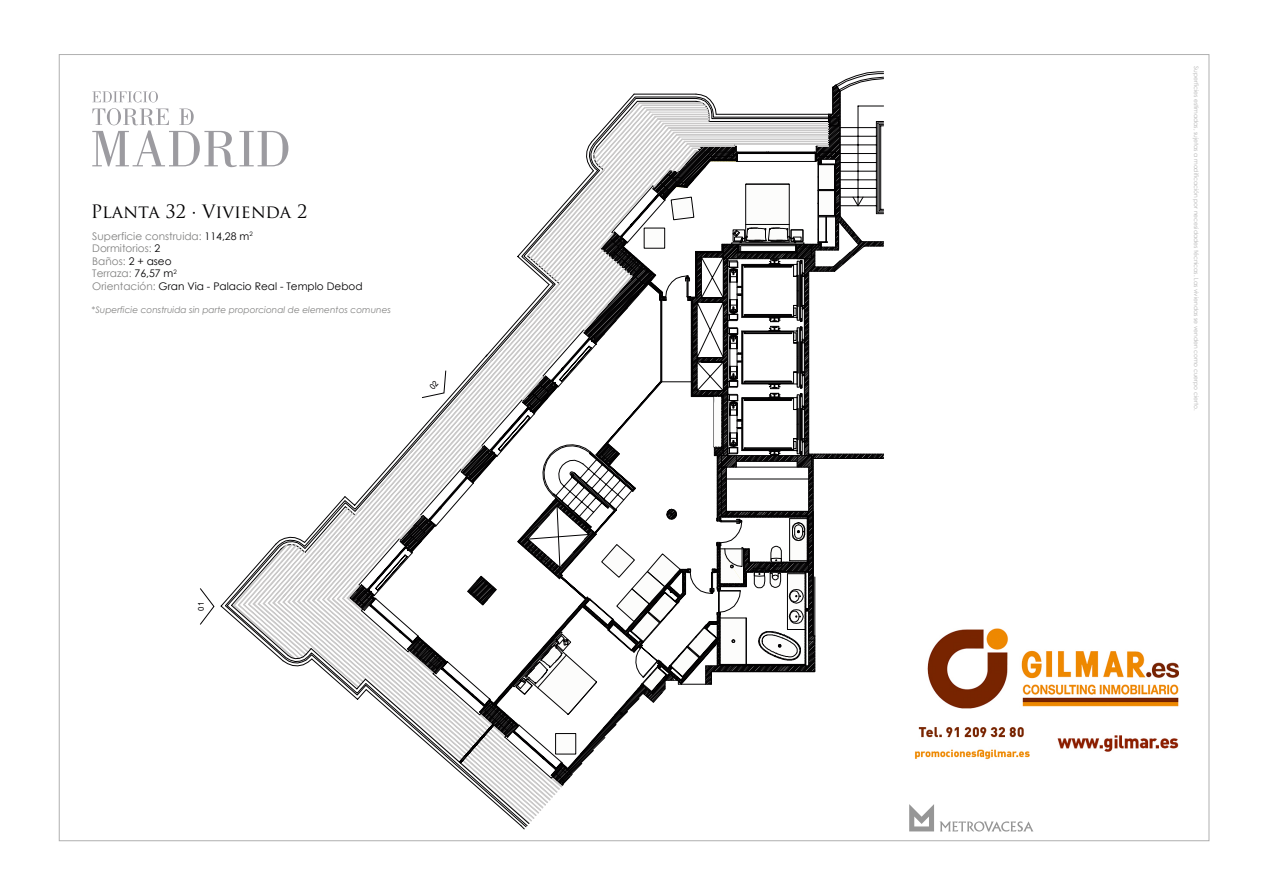
<style>
.page{position:relative;width:1263px;height:893px;background:#fff}
.page>*{position:absolute;margin:0;border:0;box-sizing:border-box;transform-origin:0 0}
.t1{font:18px "Trajan Pro";color:#020102}
.t2{font:10.5px/12.6px "Century Gothic";color:#818180}
.t3{font:italic 9px "Century Gothic";color:#818180}
.t4{font:7.95px "Arial";color:#020102}
.t5{font:6px "Century Gothic";color:#b0b0b0}
.s1{color:#020102}
</style>
<div class="page">
<svg style="left:909px;top:804px;width:124px;height:27px"></svg>
<svg style="left:92px;top:91px;width:66px;height:11px"></svg>
<svg style="left:92px;top:108px;width:133px;height:59px"></svg>
<svg style="left:200px;top:588px;width:14px;height:37px"></svg>
<svg style="left:225px;top:131px;width:335px;height:696px"></svg>
<svg style="left:232px;top:130px;width:126px;height:477px"></svg>
<img style="left:915px;top:628px;width:264px;height:132px">
<svg style="left:358px;top:71px;width:526px;height:717px"></svg>
<h1 class="t1" style="left:91px;top:200px;width:218px">Planta 32 · Vivienda 2</h1>
<p class="t2" style="left:92px;top:229px;width:272px">Superficie construida: <span class="s1">114,28 m</span><sup>2<br></sup>Dormitorios: <span class="s1">2<br></span>Baños: <span class="s1">2 + aseo<br></span>Terraza: <span class="s1">76,57 m</span><sup>2<br></sup>Orientación: <span class="s1">Gran Via - Palacio Real - Templo Debod</span></p>
<p class="t3" style="left:92px;top:304px;width:301px">*Superficie construida sin parte proporcional de elementos comunes</p>
<p class="t4" style="left:196px;top:611px;width:10px;rotate:-90deg">01</p>
<p class="t5" style="left:1200px;top:66px;width:345px;rotate:90deg">Superficies estimadas, sujetas a modificación por necesidades técnicas. Las viviendas se venden como cuerpo cierto.</p>
</div>
